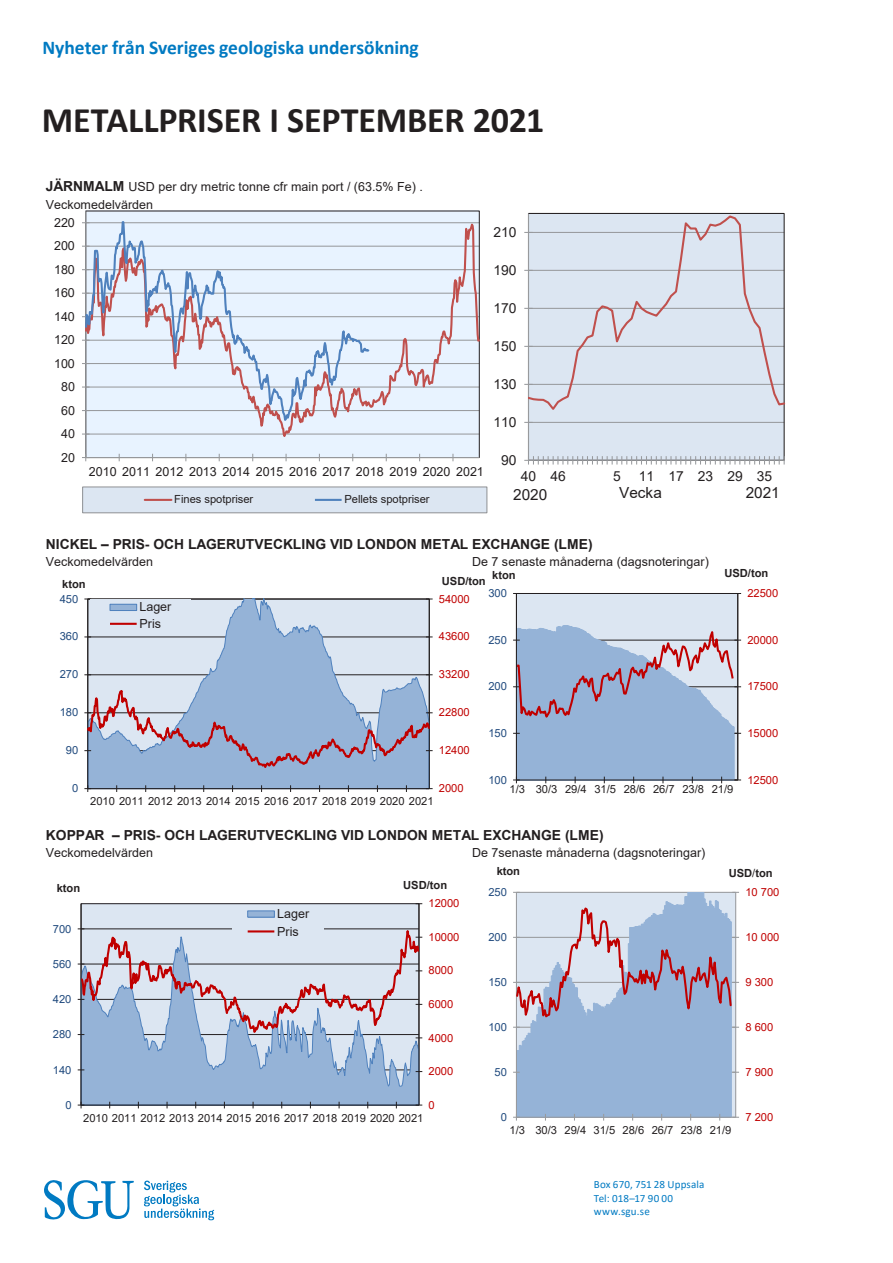
<style>
.page{position:relative;width:893px;height:1263px;background:#fff}
.page>*{position:absolute;margin:0;border:0;box-sizing:border-box;transform-origin:0 0}
.brödtext_första{font:700 36px "Calibri";letter-spacing:-.005em;color:#231f20}
.t1{font:700 19.5px "Calibri";color:#007ac2}
.t2{font:15.3px "Arial";color:#231f20}
.t3{font:700 13.8px "Arial";color:#231f20}
.t4{font:13.8px "Arial";color:#231f20}
.t5{font:12.6px/17.4px "Arial";color:#231f20}
.t6{font:12.45px/18.3px "Arial";letter-spacing:.005em;color:#231f20}
.t7{font:11.1px "Arial";letter-spacing:-.005em;color:#231f20}
.t8{font:11.1px "Arial";letter-spacing:-.005em;color:#c00000}
.t9{font:11.1px "Arial";letter-spacing:-.005em;color:#1f497d}
.t10{font:700 11.1px "Arial";letter-spacing:-.005em;color:#231f20}
.t11{font:11.1px/13.2px "Calibri";letter-spacing:.01em;color:#007ac2}
.s1{font-weight:700;font-size:13.8px}
.s2{font-weight:400}
</style>
<div class="page">
<svg style="left:44px;top:1180px;width:90px;height:40px"></svg>
<svg style="left:144px;top:1180px;width:70px;height:40px"></svg>
<svg style="left:517px;top:892px;width:215px;height:225px;background:#9cb7d9"></svg>
<hr style="left:735px;top:892px;width:1px;height:225px;background:#989a9d">
<hr style="left:516px;top:892px;width:1px;height:225px;background:#989a9d">
<hr style="left:516px;top:1117px;width:220px;height:1px;background:#989a9d">
<svg style="left:513px;top:1114px;width:7px;height:6px"></svg>
<svg style="left:513px;top:903px;width:226px;height:125px;background:#b5bad1"></svg>
<hr style="left:85px;top:211px;width:1px;height:246px;background:#989a9d">
<svg style="left:86px;top:211px;width:394px;height:9px;background:#dce6f1"></svg>
<svg style="left:86px;top:220px;width:394px;height:239px;background:#dde4f0"></svg>
<div style="left:83px;top:487px;width:404px;height:26px;background:#dce6f2"></div>
<div style="left:82px;top:486px;width:405px;height:27px;border:1px solid #939598"></div>
<hr style="left:145px;top:499px;width:26px;height:2px;background:#c0504d">
<hr style="left:315px;top:499px;width:27px;height:2px;background:#4f81bd">
<svg style="left:89px;top:599px;width:340px;height:189px;background:#bacce1"></svg>
<hr style="left:429px;top:599px;width:1px;height:190px;background:#231f20">
<hr style="left:88px;top:599px;width:1px;height:190px;background:#231f20">
<hr style="left:88px;top:788px;width:341px;height:1px;background:#231f20">
<svg style="left:84px;top:785px;width:7px;height:7px"></svg>
<svg style="left:84px;top:681px;width:349px;height:92px;background:#a5b2ce"></svg>
<div style="left:90px;top:599px;width:101px;height:33px;background:#dce6f2"></div>
<div style="left:110px;top:604px;width:27px;height:6px;background:#95b3d7"></div>
<div style="left:110px;top:604px;width:27px;height:7px;border:1px solid #4f81bd"></div>
<hr style="left:110px;top:623px;width:27px;height:2px;background:#c00000">
<div style="left:516px;top:593px;width:222px;height:187px;background:#dce6f2"></div>
<hr style="left:737px;top:593px;width:1px;height:187px;background:#231f20">
<hr style="left:516px;top:593px;width:1px;height:187px;background:#231f20">
<svg style="left:513px;top:623px;width:228px;height:160px"></svg>
<div style="left:528px;top:213px;width:256px;height:247px;background:#dce6f2"></div>
<hr style="left:528px;top:422px;width:256px;height:1px;background:#989a9d">
<hr style="left:528px;top:213px;width:1px;height:247px;background:#989a9d">
<svg style="left:524px;top:456px;width:261px;height:8px"></svg>
<svg style="left:528px;top:214px;width:257px;height:198px"></svg>
<div style="left:81px;top:904px;width:338px;height:201px;background:#dce6f2"></div>
<svg style="left:82px;top:1039px;width:337px;height:66px;background:#99b5d7"></svg>
<hr style="left:419px;top:904px;width:1px;height:201px;background:#231f20">
<hr style="left:81px;top:904px;width:1px;height:201px;background:#231f20">
<hr style="left:81px;top:1105px;width:338px;height:1px;background:#231f20">
<svg style="left:78px;top:1102px;width:6px;height:6px"></svg>
<svg style="left:78px;top:916px;width:344px;height:123px"></svg>
<div style="left:232px;top:905px;width:92px;height:35px;background:#dce6f2"></div>
<div style="left:248px;top:911px;width:26px;height:6px;background:#95b3d7"></div>
<div style="left:247px;top:911px;width:28px;height:6px;border:1px solid #4f81bd"></div>
<hr style="left:248px;top:930px;width:26px;height:2px;background:#c00000">
<h2 class="t1" style="left:43px;top:33px;width:378px">Nyheter från Sveriges geologiska undersökning</h2>
<p class="brödtext_första" style="left:42px;top:95px;width:504px">METALLPRISER I SEPTEMBER 2021</p>
<p class="t6" style="left:46px;top:177px;width:379px"><span class="s1">JÄRNMALM</span> USD per dry metric tonne cfr main port / (63.5% Fe) .<br>Veckomedelvärden</p>
<p class="t6" style="left:54px;top:213px;width:22px">220</p>
<p class="t6" style="left:54px;top:237px;width:22px">200</p>
<p class="t6" style="left:54px;top:260px;width:22px">180</p>
<p class="t6" style="left:54px;top:284px;width:22px">160</p>
<p class="t6" style="left:54px;top:307px;width:22px">140</p>
<p class="t6" style="left:54px;top:331px;width:22px">120</p>
<p class="t6" style="left:54px;top:354px;width:22px">100</p>
<p class="t6" style="left:61px;top:377px;width:15px">80</p>
<p class="t6" style="left:61px;top:401px;width:15px">60</p>
<p class="t6" style="left:61px;top:424px;width:15px">40</p>
<p class="t6" style="left:61px;top:448px;width:15px">20</p>
<p class="t6" style="left:89px;top:463px;width:397px">2010 2011 2012 2013 2014 2015 2016 2017 2018 2019 2020 2021</p>
<p class="t7" style="left:174px;top:492px;width:81px">Fines spotpriser</p>
<p class="t7" style="left:344px;top:492px;width:87px">Pellets spotpriser</p>
<p class="t4" style="left:493px;top:222px;width:25px">210</p>
<p class="t4" style="left:493px;top:260px;width:25px">190</p>
<p class="t4" style="left:493px;top:298px;width:25px">170</p>
<p class="t4" style="left:493px;top:336px;width:25px">150</p>
<p class="t4" style="left:493px;top:374px;width:25px">130</p>
<p class="t4" style="left:493px;top:412px;width:25px">110</p>
<p class="t4" style="left:501px;top:450px;width:17px">90</p>
<p class="t4" style="left:521px;top:467px;width:46px">40 46</p>
<p class="t4" style="left:613px;top:467px;width:9px">5</p>
<p class="t4" style="left:639px;top:467px;width:135px">11 17 23 29 35</p>
<p class="t2" style="left:513px;top:484px;width:36px">2020</p>
<p class="t2" style="left:619px;top:482px;width:44px">Vecka</p>
<p class="t2" style="left:746px;top:482px;width:36px">2021</p>
<p class="t3" style="left:46px;top:534px;width:548px">NICKEL ‒ PRIS- OCH LAGERUTVECKLING VID LONDON METAL EXCHANGE (LME)</p>
<p class="t6" style="left:46px;top:552px;width:109px">Veckomedelvärden</p>
<p class="t6" style="left:472px;top:552px;width:238px">De 7 senaste månaderna (dagsnoteringar)</p>
<p class="t10" style="left:492px;top:567px;width:25px">kton</p>
<p class="t10" style="left:724px;top:566px;width:45px">USD/ton</p>
<p class="t10" style="left:62px;top:577px;width:25px">kton</p>
<p class="t10" style="left:442px;top:574px;width:45px">USD/ton</p>
<p class="t9" style="left:488px;top:585px;width:20px">300</p>
<p class="t8" style="left:747px;top:585px;width:32px">22500</p>
<p class="t9" style="left:60px;top:591px;width:20px">450</p>
<p class="t8" style="left:439px;top:591px;width:32px">54000</p>
<p class="t6" style="left:140px;top:599px;width:33px;line-height:16.5px">Lager<br>Pris</p>
<p class="t9" style="left:60px;top:629px;width:20px">360</p>
<p class="t8" style="left:439px;top:629px;width:32px">43600</p>
<p class="t9" style="left:488px;top:632px;width:20px">250</p>
<p class="t9" style="left:60px;top:667px;width:20px">270</p>
<p class="t8" style="left:439px;top:667px;width:32px">33200</p>
<p class="t9" style="left:488px;top:679px;width:20px">200</p>
<p class="t9" style="left:60px;top:705px;width:20px">180</p>
<p class="t8" style="left:439px;top:705px;width:32px">22800</p>
<p class="t9" style="left:488px;top:725px;width:20px">150</p>
<p class="t9" style="left:66px;top:743px;width:14px">90</p>
<p class="t8" style="left:439px;top:743px;width:32px">12400</p>
<p class="t9" style="left:72px;top:781px;width:8px">0</p>
<p class="t8" style="left:439px;top:781px;width:26px">2000</p>
<p class="t9" style="left:488px;top:772px;width:20px">100</p>
<p class="t7" style="left:509px;top:781px;width:225px">1/3 30/3 29/4 31/5 28/6 26/7 23/8 21/9</p>
<p class="t7" style="left:90px;top:794px;width:345px">2010 2011 2012 2013 2014 2015 2016 2017 2018 2019 2020 2021</p>
<p class="t3" style="left:46px;top:825px;width:559px">KOPPAR ‒ PRIS- OCH LAGERUTVECKLING VID LONDON METAL EXCHANGE (LME)</p>
<p class="t6" style="left:46px;top:843px;width:109px">Veckomedelvärden</p>
<p class="t6" style="left:472px;top:843px;width:235px">De 7senaste månaderna (dagsnoteringar)</p>
<p class="t8" style="left:747px;top:632px;width:32px">20000</p>
<p class="t8" style="left:747px;top:679px;width:32px">17500</p>
<p class="t8" style="left:747px;top:725px;width:32px">15000</p>
<p class="t8" style="left:747px;top:772px;width:32px">12500</p>
<p class="t10" style="left:57px;top:880px;width:25px">kton</p>
<p class="t10" style="left:403px;top:877px;width:45px">USD/ton</p>
<p class="t9" style="left:53px;top:921px;width:20px">700</p>
<p class="t9" style="left:53px;top:956px;width:20px">560</p>
<p class="t9" style="left:53px;top:991px;width:20px">420</p>
<p class="t9" style="left:53px;top:1027px;width:20px">280</p>
<p class="t9" style="left:53px;top:1062px;width:20px">140</p>
<p class="t9" style="left:65px;top:1097px;width:8px">0</p>
<p class="t5" style="left:277px;top:905px;width:34px">Lager<br>Pris</p>
<p class="t8" style="left:429px;top:896px;width:32px">12000</p>
<p class="t8" style="left:429px;top:929px;width:32px">10000</p>
<p class="t8" style="left:429px;top:963px;width:26px">8000</p>
<p class="t8" style="left:429px;top:996px;width:26px">6000</p>
<p class="t8" style="left:429px;top:1030px;width:26px">4000</p>
<p class="t8" style="left:429px;top:1063px;width:26px">2000</p>
<p class="t8" style="left:429px;top:1097px;width:8px">0</p>
<p class="t7" style="left:83px;top:1110px;width:342px">2010 2011 2012 2013 2014 2015 2016 2017 2018 2019 2020 2021</p>
<p class="t10" style="left:497px;top:863px;width:25px">kton</p>
<p class="t10" style="left:729px;top:865px;width:45px">USD<span class="s2">/</span>ton</p>
<p class="t9" style="left:488px;top:884px;width:20px">250</p>
<p class="t8" style="left:745px;top:884px;width:36px">10 700</p>
<p class="t9" style="left:488px;top:929px;width:20px">200</p>
<p class="t8" style="left:745px;top:929px;width:36px">10 000</p>
<p class="t9" style="left:488px;top:974px;width:20px">150</p>
<p class="t8" style="left:745px;top:974px;width:29px">9 300</p>
<p class="t9" style="left:488px;top:1019px;width:20px">100</p>
<p class="t8" style="left:745px;top:1019px;width:29px">8 600</p>
<p class="t9" style="left:495px;top:1064px;width:14px">50</p>
<p class="t8" style="left:745px;top:1064px;width:29px">7 900</p>
<p class="t9" style="left:501px;top:1109px;width:8px">0</p>
<p class="t8" style="left:745px;top:1109px;width:29px">7 200</p>
<p class="t7" style="left:509px;top:1122px;width:223px">1/3 30/3 29/4 31/5 28/6 26/7 23/8 21/9</p>
<p class="t11" style="left:594px;top:1178px;width:112px">Box 670, 751 28 Uppsala<br>Tel: 018–17 90 00 www.sgu.se</p>
</div>
